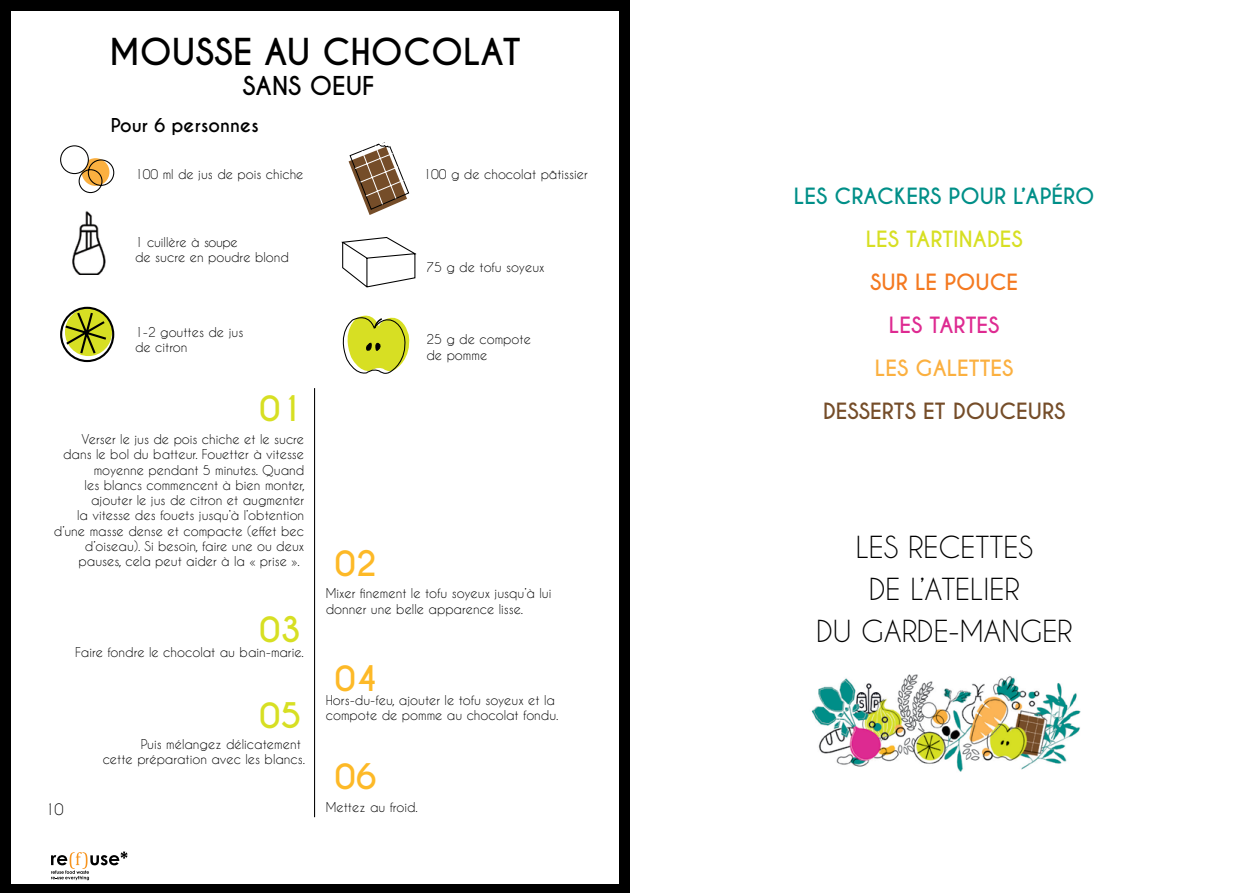
<style>
.page{position:relative;width:1259px;height:893px;background:#fff}
.page>*{position:absolute;margin:0;border:0;box-sizing:border-box;transform-origin:0 0}
.t1{font:700 34.8px "Caviar Dreams";color:#000}
.t2{font:700 33.15px "Caviar Dreams";color:#d7df23}
.t3{font:700 33.15px "Caviar Dreams";color:#fdb927}
.t4{font:28.5px/42px "Caviar Dreams";color:#000;text-align:center}
.t5{font:700 24.45px "Caviar Dreams";color:#000}
.t6{font:700 21px "Caviar Dreams";color:#008f88}
.t7{font:700 21px "Caviar Dreams";color:#754d29}
.t8{font:700 21px "Caviar Dreams";color:#d7df23}
.t9{font:700 21px "Caviar Dreams";color:#fbb040}
.t10{font:700 21px "Caviar Dreams";color:#f47920}
.t11{font:700 21px "Caviar Dreams";color:#de2a91}
.t12{font:700 17.85px "Caviar Dreams";color:#000}
.t13{font:15px "Caviar Dreams";color:#000}
.t14{font:12.75px/15.3px "Caviar Dreams";color:#000}
</style>
<div class="page">
<svg style="left:60px;top:142px;width:357px;height:739px"></svg>
<svg style="left:51px;top:852px;width:77px;height:28px"></svg>
<div style="left:0;top:0;width:629px;height:11px;background:#000"></div>
<div style="left:0;top:884px;width:629px;height:9px;background:#000"></div>
<div style="left:0;top:0;width:11px;height:893px;background:#000"></div>
<div style="left:619px;top:0;width:10px;height:893px;background:#000"></div>
<img style="left:811px;top:674px;width:269px;height:98px">
<h1 class="t1" style="left:109px;top:31px;width:413px">MOUSSE AU CHOCOLAT</h1>
<h3 class="t5" style="left:242px;top:71px;width:134px">SANS OEUF</h3>
<h3 class="t12" style="left:111px;top:114px;width:149px">Pour 6 personnes</h3>
<p class="t14" style="left:135px;top:166px;width:170px">100 ml de jus de pois chiche</p>
<p class="t14" style="left:423px;top:166px;width:166px">100 g de chocolat pâtissier</p>
<p class="t14" style="left:135px;top:234px;width:155px">1 cuillère à soupe<br>de sucre en poudre blond</p>
<p class="t14" style="left:135px;top:324px;width:110px">1-2 gouttes de jus de citron</p>
<h2 class="t2" style="left:259px;top:389px;width:45px">01</h2>
<p class="t14" style="left:81px;top:431px;width:224px">Verser le jus de pois chiche et le sucre</p>
<p class="t14" style="left:63px;top:447px;width:243px">dans le bol du batteur. Fouetter à vitesse</p>
<p class="t14" style="left:94px;top:462px;width:212px">moyenne pendant 5 minutes. Quand</p>
<p class="t14" style="left:85px;top:477px;width:222px">les blancs commencent à bien monter,</p>
<p class="t14" style="left:91px;top:492px;width:215px">ajouter le jus de citron et augmenter</p>
<p class="t14" style="left:77px;top:508px;width:228px">la vitesse des fouets jusqu’à l’obtention</p>
<p class="t14" style="left:54px;top:523px;width:252px">d’une masse dense et compacte (effet bec</p>
<p class="t14" style="left:85px;top:538px;width:221px">d’oiseau). Si besoin, faire une ou deux</p>
<p class="t14" style="left:79px;top:553px;width:223px">pauses, cela peut aider à la « prise ».</p>
<p class="t14" style="left:259px;top:523px;width:8px">f</p>
<h2 class="t2" style="left:259px;top:610px;width:43px">03</h2>
<p class="t14" style="left:75px;top:644px;width:230px">Faire fondre le chocolat au bain-marie.</p>
<h2 class="t2" style="left:259px;top:696px;width:44px">05</h2>
<p class="t13" style="left:45px;top:801px;width:20px">10</p>
<p class="t14" style="left:103px;top:736px;width:204px;text-indent:38px">Puis mélangez délicatement cette préparation avec les blancs.</p>
<p class="t14" style="left:426px;top:259px;width:120px">75 g de tofu soyeux</p>
<p class="t14" style="left:426px;top:332px;width:106px">25 g de compote de pomme</p>
<h2 class="t3" style="left:335px;top:543px;width:43px">02</h2>
<p class="t14" style="left:326px;top:586px;width:227px">Mixer finement le tofu soyeux jusqu’à lui donner une belle apparence lisse.</p>
<h2 class="t3" style="left:335px;top:658px;width:44px">04</h2>
<p class="t14" style="left:326px;top:692px;width:234px">Hors-du-feu, ajouter le tofu soyeux et la compote de pomme au chocolat fondu.</p>
<h2 class="t3" style="left:335px;top:757px;width:43px">06</h2>
<p class="t14" style="left:326px;top:799px;width:93px">Mettez au froid.</p>
<h3 class="t6" style="left:794px;top:183px;width:302px">LES CRACKERS POUR L’APÉRO</h3>
<h3 class="t8" style="left:865px;top:226px;width:158px">LES TARTINADES</h3>
<h3 class="t10" style="left:870px;top:269px;width:150px">SUR LE POUCE</h3>
<h3 class="t11" style="left:889px;top:312px;width:112px">LES TARTES</h3>
<h3 class="t9" style="left:875px;top:355px;width:140px">LES GALETTES</h3>
<h3 class="t7" style="left:823px;top:398px;width:244px">DESSERTS ET DOUCEURS</h3>
<h3 class="t4" style="left:816px;top:526px;width:258px">LES RECETTES<br>DE L’ATELIER<br>DU GARDE-MANGER</h3>
</div>
